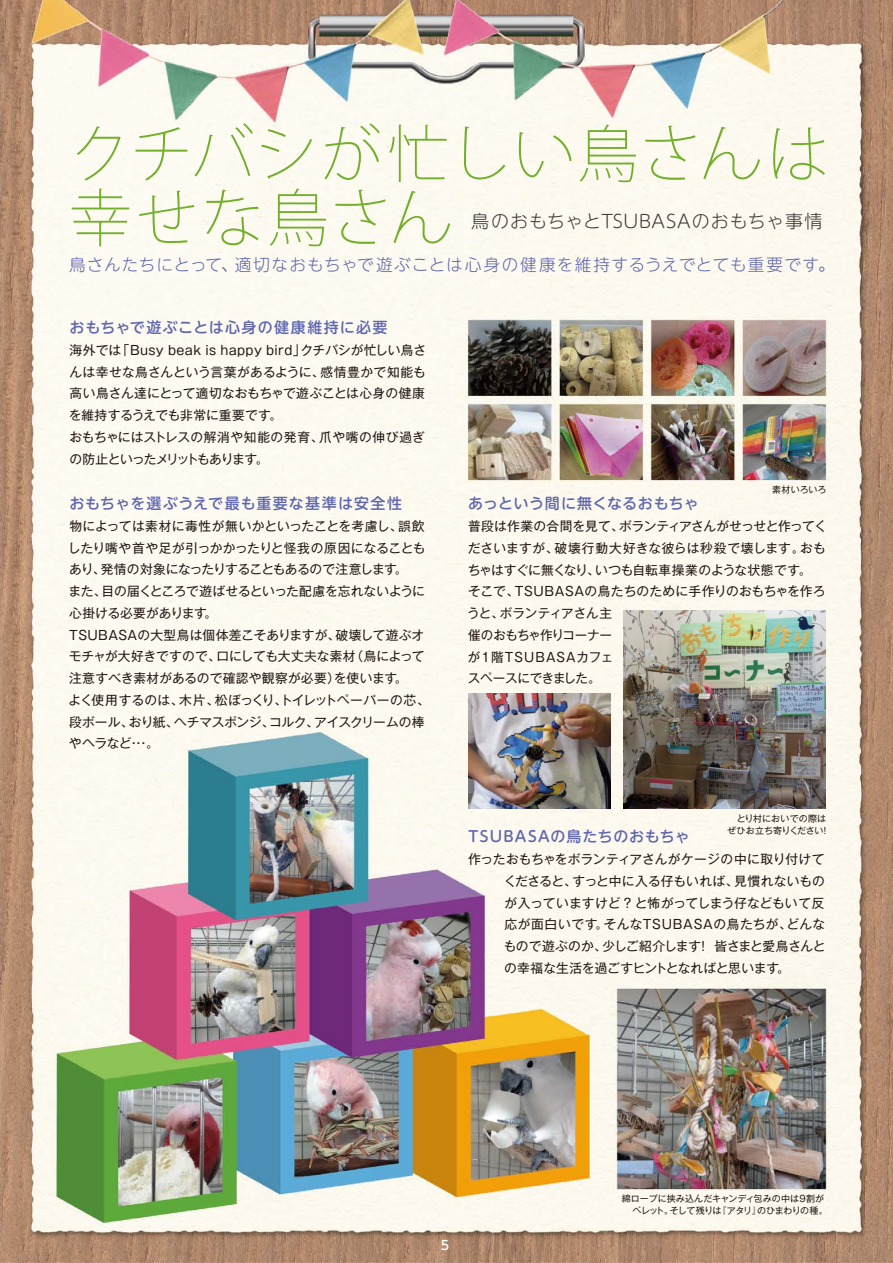
<style>
.page{position:relative;width:893px;height:1263px;background:#fff}
.page>*{position:absolute;margin:0;border:0;box-sizing:border-box;transform-origin:0 0}
.t1{font:200 62.55px/64.1px "Koz Go Pr 6 N";letter-spacing:.02em;color:#72af2d}
.t2{font:300 18px "UD Shin M Go Pro";letter-spacing:.04em;color:#3e3a39}
.t3{font:300 16.65px "UD Shin M Go Pro";letter-spacing:.06em;color:#5f67ae}
.t4{font:500 15px "UD Shin M Go Pro";letter-spacing:.055em;color:#5f67ae}
.t5{font:500 15px "UD Shin M Go Pro";letter-spacing:.08em;color:#5f67ae}
.t6{font:500 15px "UD Shin M Go Pro";letter-spacing:.03em;color:#5f67ae}
.t7{font:12.75px/21.8px "Gothic MB101 Pro";color:#221815}
.t8{font:500 12.75px "UD Shin Go Pro";color:#fff}
.t9{font:9px/12px "Gothic MB101 Pro";letter-spacing:-.005em;color:#221815}
</style>
<div class="page">
<img style="left:0;top:0;width:893px;height:1263px">
<img style="left:623px;top:610px;width:202px;height:199px">
<img style="left:468px;top:693px;width:142px;height:116px">
<p class="t1" style="left:69px;top:124px;width:762px">クチバシが忙しい鳥さんは幸せな鳥さん</p>
<p class="t2" style="left:471px;top:206px;width:353px">鳥のおもちゃとTSUBASAのおもちゃ事情</p>
<p class="t3" style="left:69px;top:251px;width:767px">鳥さんたちにとって、適切なおもちゃで遊ぶことは心身の健康を維持するうえでとても重要です。</p>
<p class="t5" style="left:70px;top:315px;width:319px">おもちゃで遊ぶことは心身の健康維持に必要</p>
<p class="t7" style="left:69px;top:337px;width:359px">海外では「Busy beak is happy bird」クチバシが忙しい鳥さんは幸せな鳥さんという言葉があるように、感情豊かで知能も高い鳥さん達にとって適切なおもちゃで遊ぶことは心身の健康を維持するうえでも非常に重要です。<br>おもちゃにはストレスの解消や知能の発育、爪や嘴の伸び過ぎの防止といったメリットもあります。</p>
<p class="t4" style="left:69px;top:491px;width:334px">おもちゃを選ぶうえで最も重要な基準は安全性</p>
<p class="t7" style="left:68px;top:513px;width:363px">物によっては素材に毒性が無いかといったことを考慮し、誤飲したり嘴や首や足が引っかかったりと怪我の原因になることもあり、発情の対象になったりすることもあるので注意します。<br>また、目の届くところで遊ばせるといった配慮を忘れないように心掛ける必要があります。<br>TSUBASAの大型鳥は個体差こそありますが、破壊して遊ぶオモチャが大好きですので、口にしても大丈夫な素材（鳥によって注意すべき素材があるので確認や観察が必要）を使います。<br>よく使用するのは、木片、松ぼっくり、トイレットペーパーの芯、段ボール、おり紙、ヘチマスポンジ、コルク、アイスクリームの棒やヘラなど・・・。</p>
<p class="t9" style="left:772px;top:483px;width:56px">素材いろいろ</p>
<p class="t6" style="left:468px;top:491px;width:232px">あっという間に無くなるおもちゃ</p>
<p class="t7" style="left:467px;top:514px;width:361px">普段は作業の合間を見て、ボランティアさんがせっせと作ってくださいますが、破壊行動大好きな彼らは秒殺で壊します。おもちゃはすぐに無くなり、いつも自転車操業のような状態です。そこで、TSUBASAの鳥たちのために手作りのおもちゃを作ろうと、ボランティアさん主<br>催のおもちゃ作りコーナー<br>が１階TSUBASAカフェ<br>スペースにできました。</p>
<p class="t9" style="left:727px;top:811px;width:104px;text-indent:10px">とり村においでの際はぜひお立ち寄りください！</p>
<p class="t4" style="left:468px;top:824px;width:223px">TSUBASAの鳥たちのおもちゃ</p>
<p class="t7" style="left:504px;top:847px;width:323px;text-align:justify;text-indent:-36px">作ったおもちゃをボランティアさんがケージの中に取り付けてくださると、すっと中に入る仔もいれば、見慣れないものが入っていますけど？と怖がってしまう仔などもいて反応が面白いです。そんなTSUBASAの鳥たちが、どんなもので遊ぶのか、少しご紹介します！ 皆さまと愛鳥さんとの幸福な生活を過ごすヒントとなればと思います。</p>
<p class="t8" style="left:441px;top:1235px;width:10px">5</p>
<p class="t9" style="left:633px;top:1191px;width:197px;text-indent:-11px">綿ロープに挟み込んだキャンディ包みの中は９割がペレット。そして残りは『アタリ』のひまわりの種。</p>
</div>
